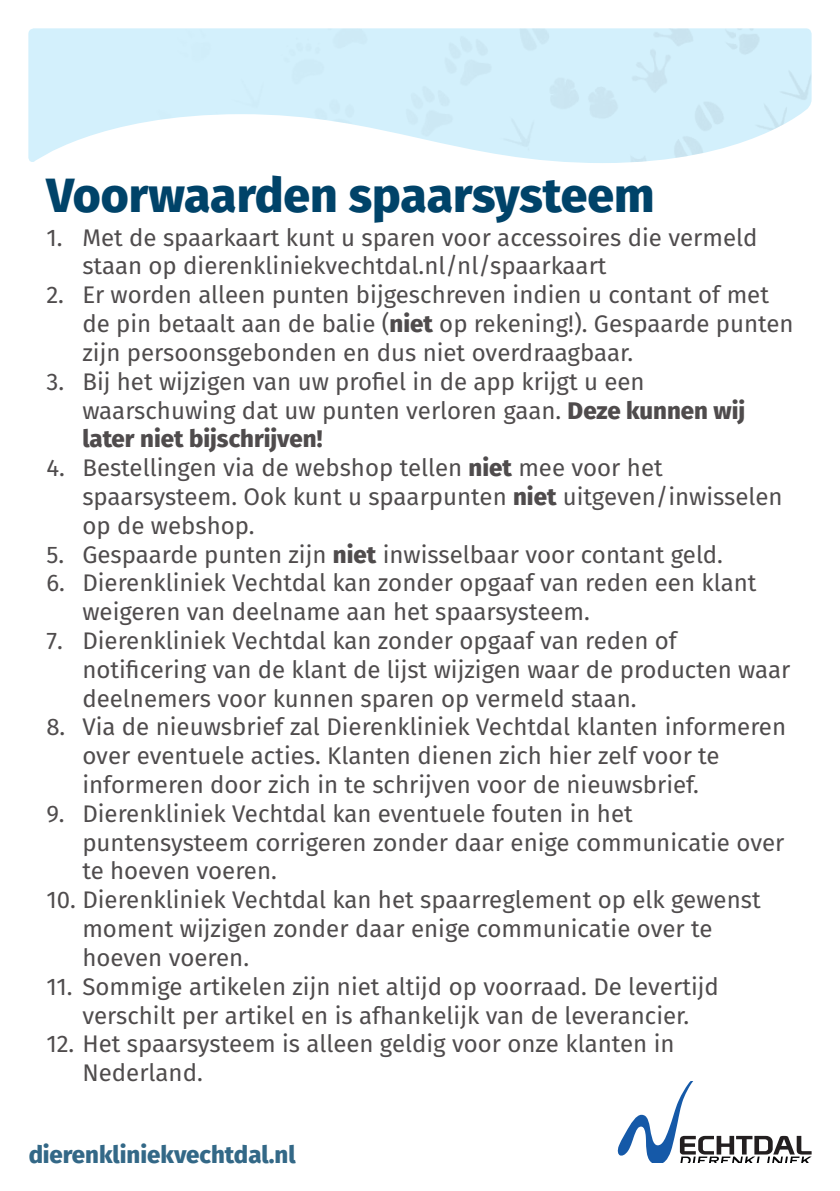
<style>
.page{position:relative;width:840px;height:1191px;background:#fff}
.page>*{position:absolute;margin:0;border:0;box-sizing:border-box;transform-origin:0 0}
.t1{font:800 48px "Fira Sans";color:#004369}
.t2{font:24px/28.8px "Fira Sans";color:#231f20}
.t3{font:800 24px "Fira Sans";color:#004369}
.s1{font-weight:800}
</style>
<div class="page">
<svg style="left:28px;top:28px;width:85px;height:134px;background:#d9f2fc"></svg>
<svg style="left:617px;top:1081px;width:194px;height:81px"></svg>
<p class="t1" style="left:46px;top:154px;width:609px">Voorwaarden spaarsysteem</p>
<p class="t2" style="left:82px;top:222px;width:676px;text-indent:-36px">1. Met de spaarkaart kunt u sparen voor accessoires die vermeld staan op dierenkliniekvechtdal.nl/nl/spaarkaart</p>
<p class="t2" style="left:82px;top:280px;width:712px;text-indent:-36px">2. Er worden alleen punten bijgeschreven indien u contant of met de pin betaalt aan de balie (<span class="s1">niet</span> op rekening!). Gespaarde punten zijn persoonsgebonden en dus niet overdraagbaar.</p>
<p class="t2" style="left:82px;top:366px;width:664px;text-indent:-36px">3. Bij het wijzigen van uw profiel in de app krijgt u een waarschuwing dat uw punten verloren gaan. <span class="s1">Deze kunnen wij later niet bijschrijven!</span></p>
<p class="t2" style="left:82px;top:453px;width:701px;text-indent:-36px">4. Bestellingen via de webshop tellen <span class="s1">niet</span> mee voor het spaarsysteem. Ook kunt u spaarpunten <span class="s1">niet</span> uitgeven/inwisselen op de webshop.</p>
<p class="t2" style="left:46px;top:539px;width:677px">5. Gespaarde punten zijn <span class="s1">niet</span> inwisselbaar voor contant geld.</p>
<p class="t2" style="left:82px;top:568px;width:675px;text-indent:-36px">6. Dierenkliniek Vechtdal kan zonder opgaaf van reden een klant weigeren van deelname aan het spaarsysteem.</p>
<p class="t2" style="left:82px;top:625px;width:709px;text-indent:-36px">7. Dierenkliniek Vechtdal kan zonder opgaaf van reden of notificering van de klant de lijst wijzigen waar de producten waar deelnemers voor kunnen sparen op vermeld staan.</p>
<p class="t2" style="left:82px;top:712px;width:704px;text-indent:-36px">8. Via de nieuwsbrief zal Dierenkliniek Vechtdal klanten informeren over eventuele acties. Klanten dienen zich hier zelf voor te informeren door zich in te schrijven voor de nieuwsbrief.</p>
<p class="t2" style="left:82px;top:798px;width:703px;text-indent:-36px">9. Dierenkliniek Vechtdal kan eventuele fouten in het puntensysteem corrigeren zonder daar enige communicatie over te hoeven voeren.</p>
<p class="t2" style="left:82px;top:885px;width:679px;text-indent:-36px">10. Dierenkliniek Vechtdal kan het spaarreglement op elk gewenst moment wijzigen zonder daar enige communicatie over te hoeven voeren.</p>
<p class="t2" style="left:46px;top:971px;width:673px;text-align:center">11. Sommige artikelen zijn niet altijd op voorraad. De levertijd verschilt per artikel en is afhankelijk van de leverancier.</p>
<p class="t2" style="left:82px;top:1029px;width:593px;text-indent:-36px">12. Het spaarsysteem is alleen geldig voor onze klanten in<br>Nederland.</p>
<p class="t3" style="left:28px;top:1133px;width:268px">dierenkliniekvechtdal.nl</p>
</div>
